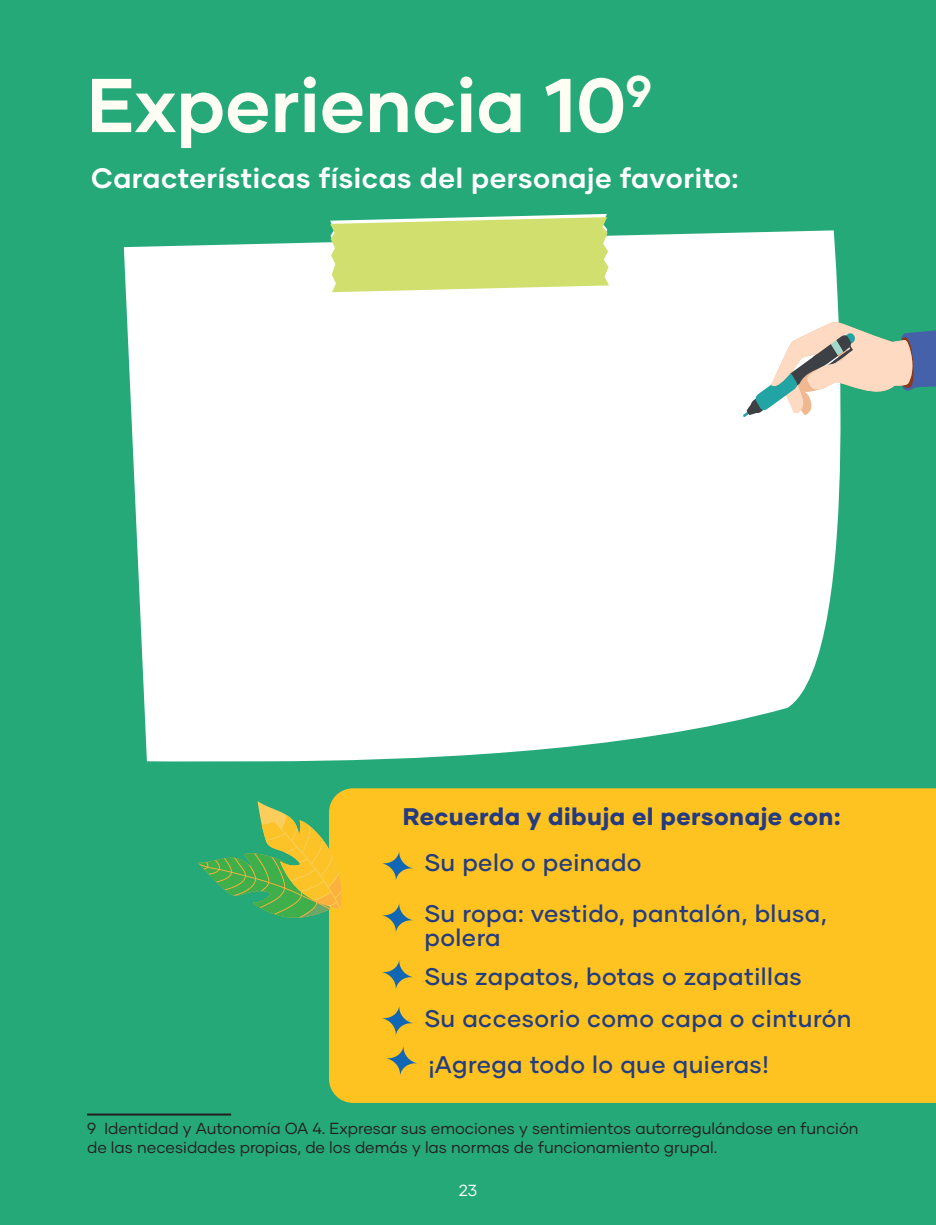
<style>
.page{position:relative;width:936px;height:1225px;background:#fff}
.page>*{position:absolute;margin:0;border:0;box-sizing:border-box;transform-origin:0 0}
.t1{font:700 76px "Gilmer";color:#fffef4}
.t2{font:700 28px "Gilmer";letter-spacing:.02em;color:#fff}
.t3{font:500 24px/51.4px "Gilmer";letter-spacing:.02em;color:#233d7f}
.t4{font:800 24px "Gilmer";letter-spacing:.02em;color:#253b81}
.t5{font:16px/19.2px "Gilmer";color:#231f20}
.t6{font:16px "Gilmer";color:#fff}
</style>
<div class="page">
<div style="left:0;top:0;width:935px;height:1225px;background:#26a979"></div>
<svg style="left:124px;top:230px;width:717px;height:531px;fill:#fff"></svg>
<svg style="left:330px;top:214px;width:279px;height:78px"></svg>
<hr style="left:87px;top:1113px;width:144px;height:2px;background:#231f20">
<div style="left:329px;top:788px;width:606px;height:315px;background:#fec221"></div>
<svg style="left:381px;top:850px;width:33px;height:31px"></svg>
<svg style="left:381px;top:902px;width:33px;height:31px"></svg>
<svg style="left:381px;top:959px;width:33px;height:31px"></svg>
<svg style="left:381px;top:1005px;width:33px;height:31px"></svg>
<svg style="left:385px;top:1045px;width:33px;height:31px"></svg>
<svg style="left:198px;top:801px;width:144px;height:117px"></svg>
<svg style="left:743px;top:319px;width:192px;height:98px"></svg>
<h1 class="t1" style="left:87px;top:58px;width:566px">Experiencia 10<sup>9</sup></h1>
<h2 class="t2" style="left:91px;top:161px;width:648px">Características físicas del personaje favorito:</h2>
<h3 class="t4" style="left:403px;top:801px;width:439px">Recuerda y dibuja el personaje con:</h3>
<h3 class="t3" style="left:424px;top:836px;width:404px">Su pelo o peinado<br>Su ropa: vestido, pantalón, blusa,</h3>
<h3 class="t3" style="left:424px;top:918px;width:379px;line-height:38.4px">polera<br>Sus zapatos, botas o zapatillas</h3>
<h3 class="t3" style="left:424px;top:995px;width:428px;line-height:45.8px">Su accesorio como capa o cinturón ¡Agrega todo lo que quieras!</h3>
<p class="t5" style="left:87px;top:1118px;width:773px">9 Identidad y Autonomía OA 4. Expresar sus emociones y sentimientos autorregulándose en función de las necesidades propias, de los demás y las normas de funcionamiento grupal.</p>
<p class="t6" style="left:459px;top:1180px;width:20px">23</p>
</div>
